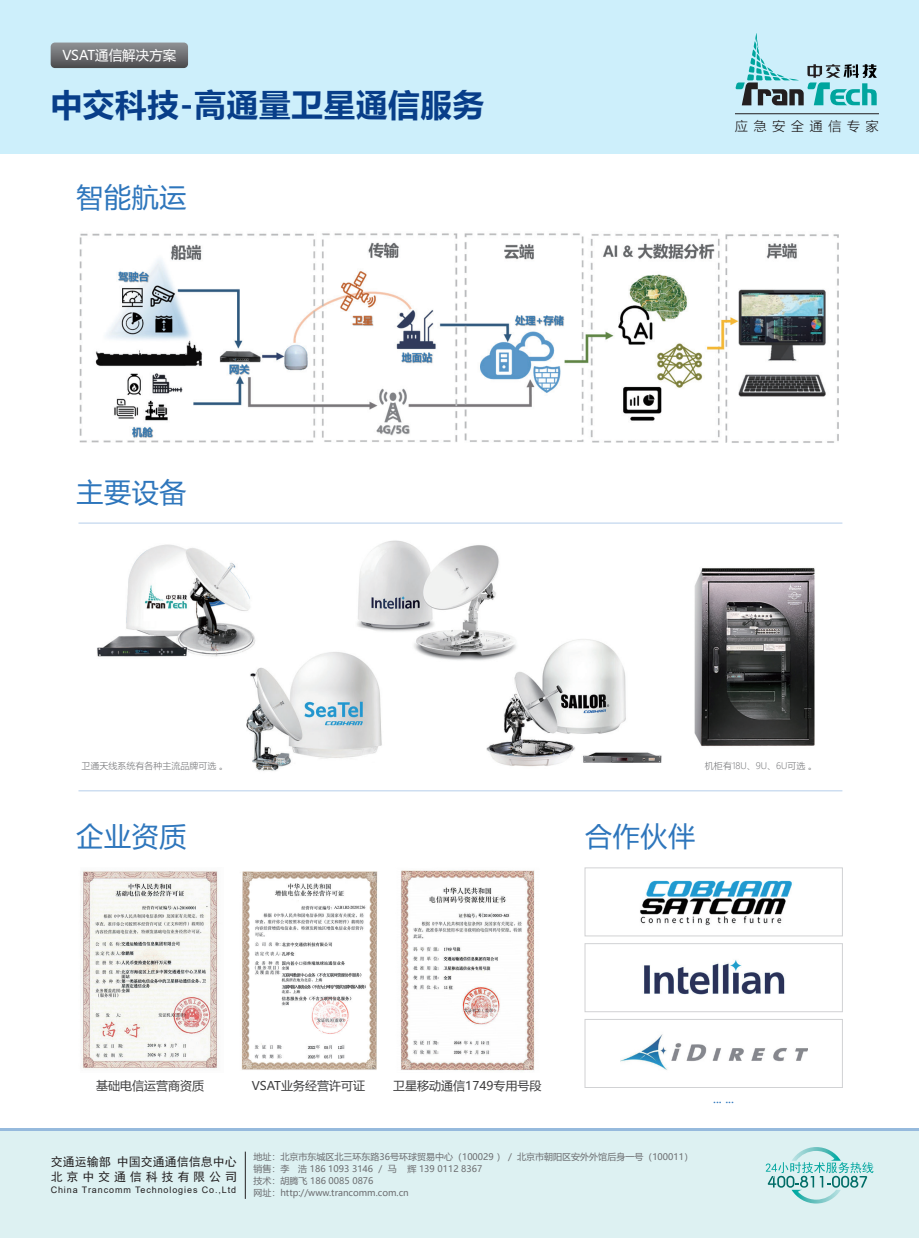
<style>
.page{position:relative;width:919px;height:1238px;background:#fff}
.page>*{position:absolute;margin:0;border:0;box-sizing:border-box;transform-origin:0 0}
.t1{font:700 31.5px "Microsoft Ya Hei";letter-spacing:.025em;color:#083e89}
.t2{font:27px "Microsoft Ya Hei";letter-spacing:.025em;color:#2e76bc}
.t3{font:13.5px "Microsoft Ya Hei";color:#fff}
.t4{font:13.5px "FZLTXHK";letter-spacing:.38em;color:#231f20}
.t5{font:12px "Microsoft Ya Hei";color:#3e3e3f}
.t6{font:12px/15px "Sim Hei";color:#231f20}
.t7{font:12px "Microsoft Ya Hei";color:#2e76bc}
.t8{font:9px/12px "Microsoft Ya Hei";color:#6c6d70}
.t9{font:9px "Arial";letter-spacing:.1em;color:#231f20}
.t10{font:300 9px "Microsoft Ya Hei";color:#6c6d70}
</style>
<div class="page">
<img style="left:80px;top:870px;width:139px;height:199px">
<img style="left:241px;top:871px;width:137px;height:199px">
<img style="left:400px;top:870px;width:135px;height:201px">
<img style="left:640px;top:880px;width:152px;height:46px">
<div style="left:584px;top:867px;width:258px;height:69px;border:1px solid #d1d2d4"></div>
<img style="left:644px;top:960px;width:141px;height:35px">
<div style="left:584px;top:943px;width:258px;height:68px;border:1px solid #d1d2d4"></div>
<img style="left:620px;top:1034px;width:187px;height:36px">
<div style="left:584px;top:1019px;width:258px;height:68px;border:1px solid #d1d2d4"></div>
<img style="left:97px;top:540px;width:718px;height:231px">
<img style="left:79px;top:233px;width:760px;height:210px">
<div style="left:0;top:0;width:918px;height:153px;background:#cdeffb"></div>
<hr style="left:735px;top:113px;width:143px;height:1px;background:#231f20">
<svg style="left:51px;top:43px;width:137px;height:25px;background:#6d6e71"></svg>
<svg style="left:735px;top:33px;width:141px;height:72px"></svg>
<hr style="left:78px;top:522px;width:764px;height:1px;background:#b9d1ec">
<hr style="left:78px;top:790px;width:764px;height:1px;background:#b9d1ec">
<div style="left:0;top:1131px;width:918px;height:106px;background:#ddf1f2"></div>
<hr style="left:0;top:1128px;width:918px;height:2px;background:#2e76bc">
<svg style="left:765px;top:1147px;width:108px;height:56px"></svg>
<hr style="left:245px;top:1151px;width:1px;height:47px;background:#231f20">
<h3 class="t3" style="left:62px;top:46px;width:115px">VSAT通信解决方案</h3>
<h1 class="t1" style="left:51px;top:82px;width:435px">中交科技-高通量卫星通信服务</h1>
<h2 class="t2" style="left:77px;top:179px;width:112px">智能航运</h2>
<h2 class="t2" style="left:77px;top:474px;width:112px">主要设备</h2>
<h3 class="t4" style="left:735px;top:119px;width:145px">应急安全通信专家</h3>
<p class="t10" style="left:81px;top:759px;width:148px">卫通天线系统有各种主流品牌可选 。</p>
<p class="t10" style="left:705px;top:759px;width:114px">机柜有18U、9U、6U可选 。</p>
<h2 class="t2" style="left:77px;top:818px;width:112px">企业资质</h2>
<h2 class="t2" style="left:585px;top:818px;width:112px">合作伙伴</h2>
<h3 class="t5" style="left:96px;top:1077px;width:109px">基础电信运营商资质</h3>
<h3 class="t5" style="left:252px;top:1077px;width:115px">VSAT业务经营许可证</h3>
<h3 class="t5" style="left:393px;top:1077px;width:150px">卫星移动通信1749专用号段</h3>
<h3 class="t6" style="left:51px;top:1154px;width:188px">交通运输部 中国交通通信信息中心北京中交通信科技有限公司</h3>
<p class="t9" style="left:51px;top:1183px;width:187px">China Trancomm Technologies Co.,Ltd</p>
<p class="t8" style="left:253px;top:1150px;width:441px">地址：北京市东城区北三环东路36号环球贸易中心（100029 ） / 北京市朝阳区安外外馆后身一号（100011）销售：李 浩 186 1093 3146 / 马 辉 139 0112 8367<br>技术：胡腾飞 186 0085 0876<br>网址：http://www.trancomm.com.cn</p>
<h3 class="t7" style="left:713px;top:1090px;width:22px">... ...</h3>
</div>
